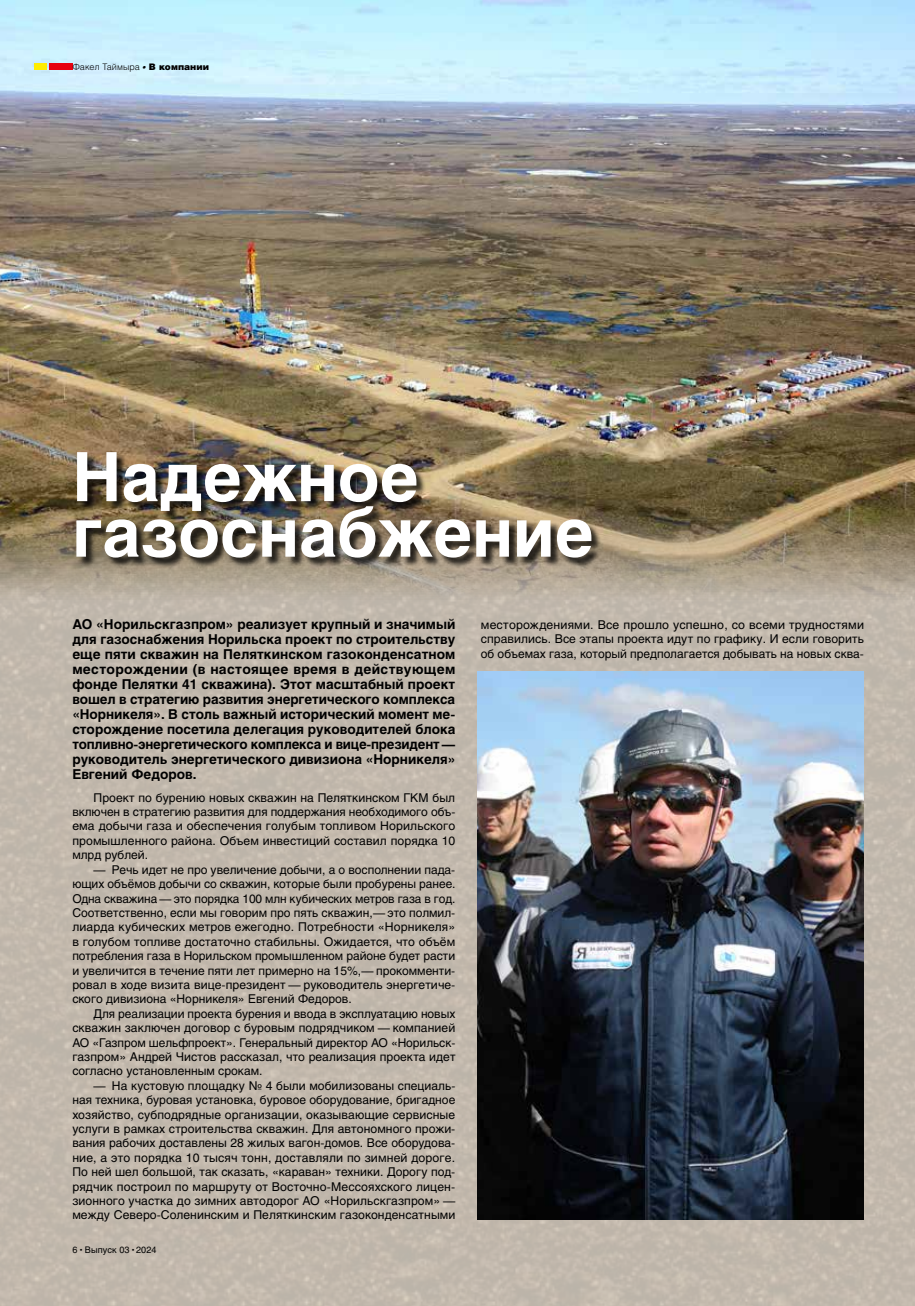
<style>
.page{position:relative;width:915px;height:1306px;background:#fff}
.page>*{position:absolute;margin:0;border:0;box-sizing:border-box;transform-origin:0 0}
.t1{font:700 67.5px/55.5px "Helios C";color:#fff}
.t2{font:700 13.5px/15px "Helios C";color:#000;text-align:justify}
.t3{font:12px/14.4px "Helios C";color:#000;text-align:justify}
.t4{font:9px "Helios Light C";letter-spacing:.01em;color:#000}
.t5{font:9px "Helios C";letter-spacing:.01em;color:#000}
.s1{font-style:italic;font-size:7.5px}
.s2{font-family:"Helios Black C"}
.s3{font-size:6px}
</style>
<div class="page">
<div style="left:0;top:600px;width:914px;height:705px;background:#c2b8ac"></div>
<img style="left:0;top:0;width:914px;height:600px">
<div style="left:49px;top:64px;width:23px;height:6px;background:#e7000e"></div>
<div style="left:34px;top:64px;width:13px;height:6px;background:#ffed00"></div>
<div style="left:78px;top:453px;width:523px;height:115px;background:#000;opacity:.75"></div>
<img style="left:477px;top:672px;width:386px;height:547px">
<p class="t4" style="left:72px;top:61px;width:138px">Факел Таймыра <span class="s1">•</span> <span class="s2">В компании</span></p>
<h1 class="t1" style="left:72px;top:449px;width:522px">Надежное газоснабжение</h1>
<p class="t2" style="left:72px;top:616px;width:384px">АО «Норильскгазпром» реализует крупный и значимый для газоснабжения Норильска проект по строительству еще пяти скважин на Пеляткинском газоконденсатном месторождении (в настоящее время в действующем фонде Пелятки 41 скважина). Этот масштабный проект вошел в стратегию развития энергетического комплекса «Норникеля». В столь важный исторический момент ме‑ сторождение посетила делегация руководителей блока топливно--энергетического комплекса и вице-президент — руководитель энергетического дивизиона «Норникеля» Евгений Федоров.</p>
<p class="t3" style="left:72px;top:790px;width:384px;text-indent:21px">Проект по бурению новых скважин на Пеляткинском ГКМ был включен в стратегию развития для поддержания необходимого объ&shy;ема добычи газа и обеспечения голубым топливом Норильского промышленного района. Объем инвестиций составил порядка 10 млрд рублей.</p>
<p class="t3" style="left:72px;top:862px;width:384px;text-indent:21px">— Речь идет не про увеличение добычи, а о восполнении пада&shy;ющих объёмов добычи со скважин, которые были пробурены ранее.<br>Одна скважина — это порядка 100 млн кубических метров газа в год.<br>Соответственно, если мы говорим про пять скважин,— это полмил&shy;лиарда кубических метров ежегодно. Потребности «Норникеля» в голубом топливе достаточно стабильны. Ожидается, что объём потребления газа в Норильском промышленном районе будет расти и увеличится в течение пяти лет примерно на 15%,— прокомменти&shy;ровал в ходе визита вице-президент — руководитель энергетиче&shy;ского дивизиона «Норникеля» Евгений Федоров.</p>
<p class="t3" style="left:72px;top:1006px;width:384px;text-indent:21px">Для реализации проекта бурения и ввода в эксплуатацию новых скважин заключен договор с буровым подрядчиком — компанией АО «Газпром шельфпроект». Генеральный директор АО «Норильск&shy;газпром» Андрей Чистов рассказал, что реализация проекта идет согласно установленным срокам.</p>
<p class="t3" style="left:72px;top:1078px;width:384px;text-indent:21px">— На кустовую площадку № 4 были мобилизованы специаль&shy;ная техника, буровая установка, буровое оборудование, бригадное хозяйство, субподрядные организации, оказывающие сервисные услуги в рамках строительства скважин. Для автономного прожи&shy;вания рабочих доставлены 28 жилых вагон-домов. Все оборудова&shy;ние, а это порядка 10 тысяч тонн, доставляли по зимней дороге.<br>По ней шел большой, так сказать, «караван» техники. Дорогу под&shy;рядчик построил по маршруту от Восточно-Мессояхского лицен&shy;зионного участка до зимних автодорог АО «Норильскгазпром» — между Северо-Соленинским и Пеляткинским газоконденсатными</p>
<p class="t5" style="left:72px;top:1244px;width:86px">6 <span class="s3">•</span> Выпуск 03 <span class="s3">•</span> 2024</p>
<p class="t3" style="left:480px;top:617px;width:384px">месторождениями. Все прошло успешно, со всеми трудностями справились. Все этапы проекта идут по графику. И если говорить об объемах газа, который предполагается добывать на новых сква-</p>
</div>
